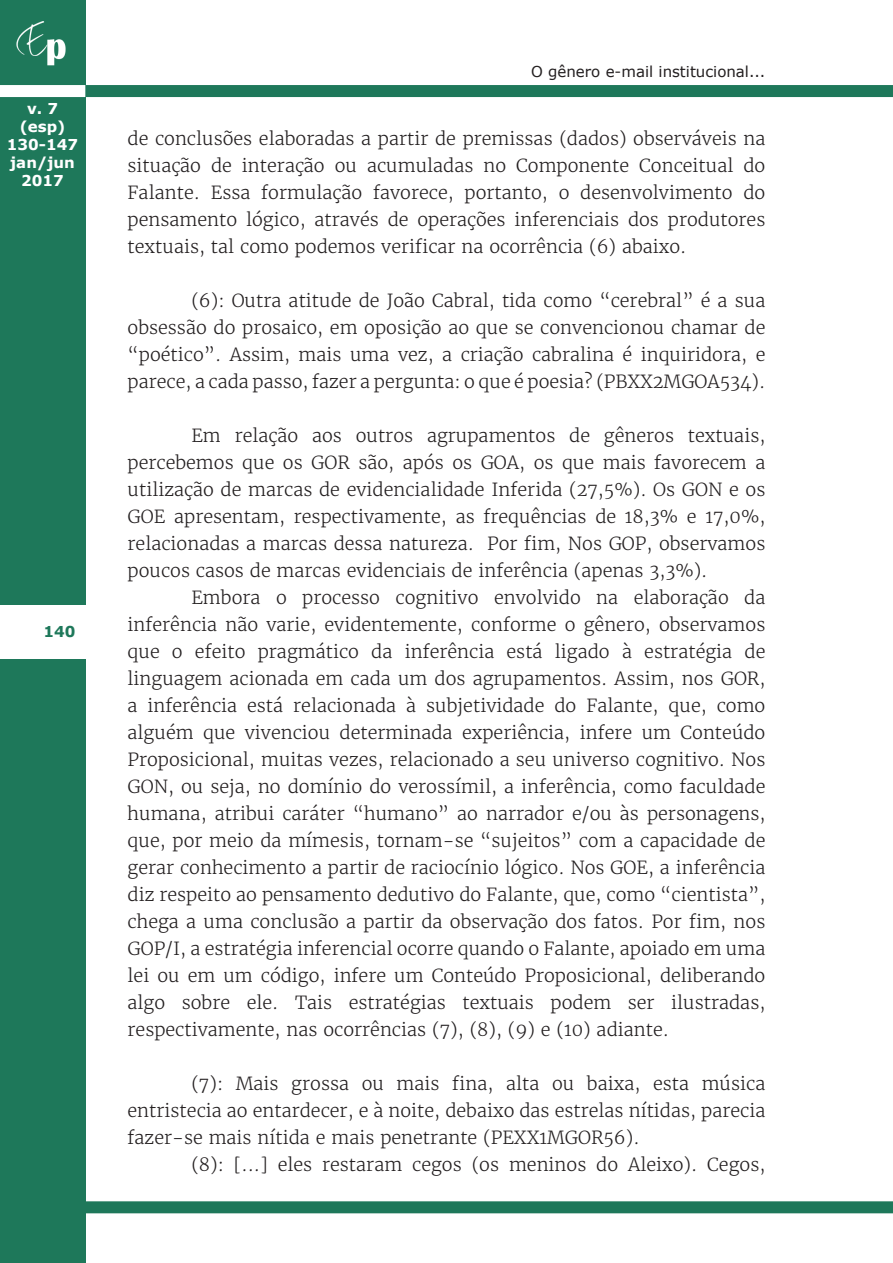
<style>
.page{position:relative;width:893px;height:1263px;background:#fff}
.page>*{position:absolute;margin:0;border:0;box-sizing:border-box;transform-origin:0 0}
.t1{font:300 18px/27px "Merriweather";color:#231f20;text-align:justify}
.t2{font:15px "Verdana";color:#231f20}
.t3{font:700 15px/18px "Verdana";color:#fff;text-align:center}
.t4{font:700 15px "Verdana";color:#1e785a}
</style>
<div class="page">
<div style="left:0;top:0;width:85px;height:1263px;background:#1e785a"></div>
<img style="left:16px;top:21px;width:50px;height:45px">
<div style="left:85px;top:85px;width:808px;height:12px;background:#1e785a"></div>
<div style="left:0;top:85px;width:85px;height:12px;background:#fff"></div>
<div style="left:77px;top:1201px;width:816px;height:12px;background:#1e785a"></div>
<div style="left:0;top:605px;width:85px;height:53px;background:#fff"></div>
<p class="t3" style="left:7px;top:100px;width:73px">v. 7 (esp)<br>130-147 jan/jun<br>2017</p>
<p class="t4" style="left:44px;top:621px;width:33px">140</p>
<p class="t2" style="left:531px;top:61px;width:236px">O gênero e-mail institucional...</p>
<p class="t1" style="left:128px;top:125px;width:639px">de conclusões elaboradas a partir de premissas (dados) observáveis na situação de interação ou acumuladas no Componente Conceitual do Falante. Essa formulação favorece, portanto, o desenvolvimento do pensamento lógico, através de operações inferenciais dos produtores textuais, tal como podemos verificar na ocorrência (6) abaixo.</p>
<p class="t1" style="left:128px;top:287px;width:639px;text-indent:64px">(6): Outra atitude de João Cabral, tida como “cerebral” é a sua obsessão do prosaico, em oposição ao que se convencionou chamar de “poético”. Assim, mais uma vez, a criação cabralina é inquiridora, e parece, a cada passo, fazer a pergunta: o que é poesia? (PBXX2MGOA534).</p>
<p class="t1" style="left:128px;top:422px;width:639px;text-indent:64px">Em relação aos outros agrupamentos de gêneros textuais, percebemos que os GOR são, após os GOA, os que mais favorecem a utilização de marcas de evidencialidade Inferida (27,5%). Os GON e os GOE apresentam, respectivamente, as frequências de 18,3% e 17,0%, relacionadas a marcas dessa natureza. Por fim, Nos GOP, observamos poucos casos de marcas evidenciais de inferência (apenas 3,3%).</p>
<p class="t1" style="left:128px;top:584px;width:639px;text-indent:64px">Embora o processo cognitivo envolvido na elaboração da inferência não varie, evidentemente, conforme o gênero, observamos que o efeito pragmático da inferência está ligado à estratégia de linguagem acionada em cada um dos agrupamentos. Assim, nos GOR, a inferência está relacionada à subjetividade do Falante, que, como alguém que vivenciou determinada experiência, infere um Conteúdo Proposicional, muitas vezes, relacionado a seu universo cognitivo. Nos GON, ou seja, no domínio do verossímil, a inferência, como faculdade humana, atribui caráter “humano” ao narrador e/ou às personagens, que, por meio da mímesis, tornam-se “sujeitos” com a capacidade de gerar conhecimento a partir de raciocínio lógico. Nos GOE, a inferência diz respeito ao pensamento dedutivo do Falante, que, como “cientista”, chega a uma conclusão a partir da observação dos fatos. Por fim, nos GOP/I, a estratégia inferencial ocorre quando o Falante, apoiado em uma lei ou em um código, infere um Conteúdo Proposicional, deliberando algo sobre ele. Tais estratégias textuais podem ser ilustradas, respectivamente, nas ocorrências (7), (8), (9) e (10) adiante.</p>
<p class="t1" style="left:128px;top:1070px;width:639px;text-indent:64px">(7): Mais grossa ou mais fina, alta ou baixa, esta música entristecia ao entardecer, e à noite, debaixo das estrelas nítidas, parecia fazer-se mais nítida e mais penetrante (PEXX1MGOR56).</p>
<p class="t1" style="left:191px;top:1151px;width:576px">(8): [...] eles restaram cegos (os meninos do Aleixo). Cegos,</p>
</div>
